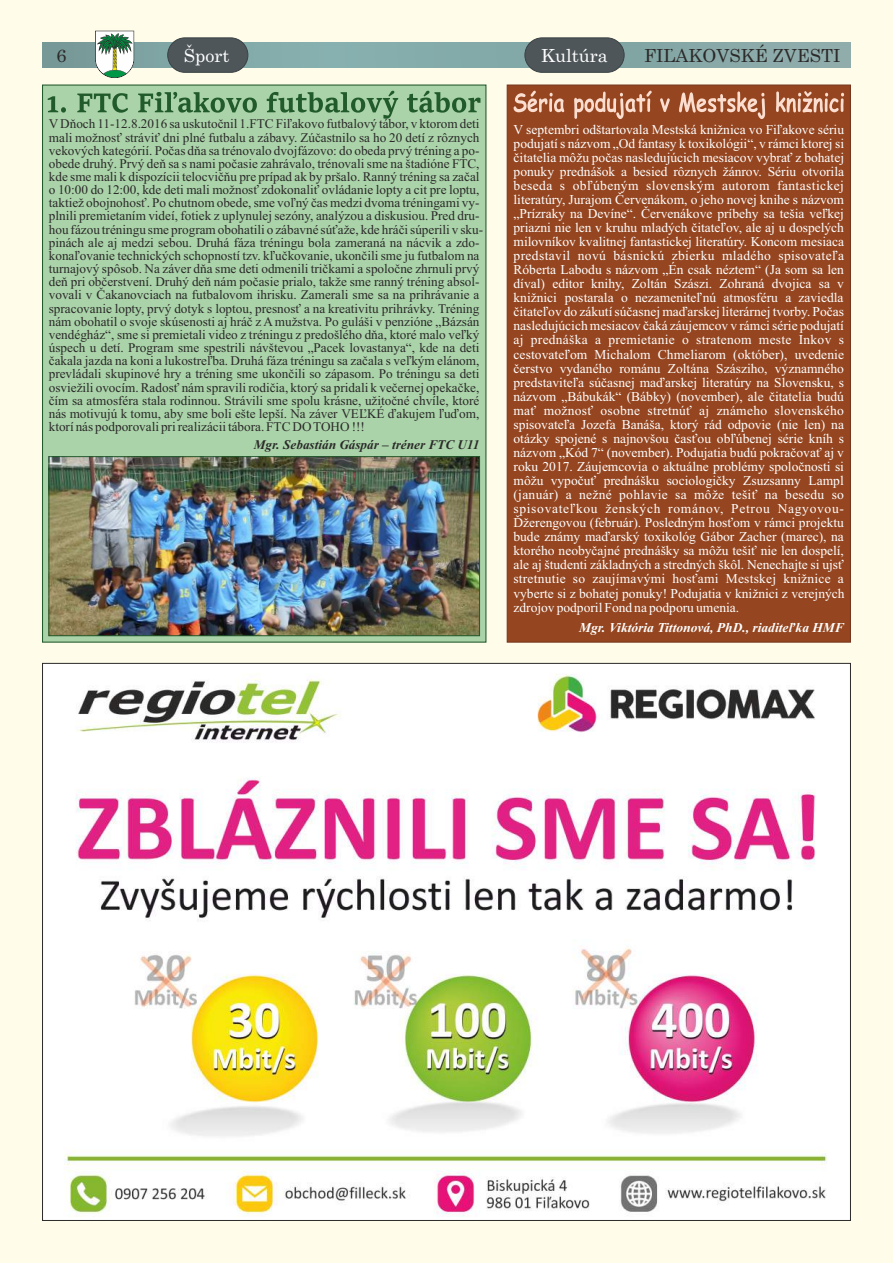
<style>
.page{position:relative;width:893px;height:1263px;background:#fffce9}
.page>*{position:absolute;margin:0;border:0;box-sizing:border-box;transform-origin:0 0}
.t1{font:18px "Century";color:#2b2a29}
.t2{font:18px "Century";color:#fefefe}
.t3{font:13.5px/14.1px "Times New Roman";color:#fefefe;text-align:justify}
.t4{font:italic 700 13.5px "Times New Roman";color:#fefefe}
.t5{font:13.2px/13.2px "Times New Roman";color:#2b2a29}
.t6{font:italic 700 13.2px "Times New Roman";color:#2b2a29}
</style>
<div class="page">
<div style="left:42px;top:85px;width:444px;height:558px;background:#aad3a9;border:1px solid #215a2b"></div>
<img style="left:43px;top:42px;width:807px;height:26px">
<svg style="left:95px;top:31px;width:39px;height:47px;background:#a9c2ad"></svg>
<div style="left:167px;top:37px;width:81px;height:36px;background:#4e565a;border:1px solid #3a4245;border-radius:17px"></div>
<img style="left:44px;top:665px;width:805px;height:554px">
<svg style="left:48px;top:91px;width:432px;height:28px"></svg>
<div style="left:507px;top:85px;width:344px;height:558px;background:#95451f;border:1px solid #76371d"></div>
<svg style="left:514px;top:91px;width:330px;height:28px"></svg>
<div style="left:524px;top:37px;width:100px;height:36px;background:#4e565a;border:1px solid #3a4245;border-radius:17px"></div>
<img style="left:51px;top:458px;width:427px;height:176px">
<div style="left:49px;top:456px;width:431px;height:180px;border:1px solid #215a2b"></div>
<h1 class="t1" style="left:57px;top:49px;width:12px">286</h1>
<h1 class="t2" style="left:184px;top:48px;width:47px">Šport</h1>
<h1 class="t1" style="left:644px;top:49px;width:198px">FIĽAKOVSKÉ ZVESTI</h1>
<h1 class="t2" style="left:541px;top:48px;width:68px">Kultúra</h1>
<p class="t5" style="left:49px;top:119px;width:436px">VDňoch 11-12.8.2016 sa uskutočnil 1.FTC Fiľakovo futbalový tábor, v ktorom deti mali možnosť stráviť dni plné futbalu a zábavy. Zúčastnilo sa ho 20 detí z rôznych vekových kategórií. Počas dňa sa trénovalo dvojfázovo: do obeda prvý tréning a po&shy;obede druhý. Prvý deň sa s nami počasie zahrávalo, trénovali sme na štadióne FTC, kde sme mali k dispozícii telocvičňu pre prípad ak by pršalo. Ranný tréning sa začal o 10:00 do 12:00, kde deti mali možnosť zdokonaliť ovládanie lopty a cit pre loptu, taktiež obojnohosť. Po chutnom obede, sme voľný čas medzi dvoma tréningami vy&shy;plnili premietaním videí, fotiek z uplynulej sezóny, analýzou a diskusiou. Pred dru&shy;hou fázou tréningu sme program obohatili o zábavné súťaže, kde hráči súperili v sku&shy;pinách ale aj medzi sebou. Druhá fáza tréningu bola zameraná na nácvik a zdo&shy;konaľovanie technických schopností tzv. kľučkovanie, ukončili sme ju futbalom na turnajový spôsob. Na záver dňa sme deti odmenili tričkami a spoločne zhrnuli prvý deň pri občerstvení. Druhý deň nám počasie prialo, takže sme ranný tréning absol&shy;vovali v Čakanovciach na futbalovom ihrisku. Zamerali sme sa na prihrávanie a spracovanie lopty, prvý dotyk s loptou, presnosť a na kreativitu prihrávky. Tréning nám obohatil o svoje skúsenosti aj hráč z Amužstva. Po guláši v penzióne „Bázsán vendégház“, sme si premietali video z tréningu z predošlého dňa, ktoré malo veľký úspech u detí. Program sme spestrili návštevou „Pacek lovastanya“, kde na deti čakala jazda na koni a lukostreľba. Druhá fáza tréningu sa začala s veľkým elánom, prevládali skupinové hry a tréning sme ukončili so zápasom. Po tréningu sa deti osviežili ovocím. Radosť nám spravili rodičia, ktorý sa pridali k večernej opekačke, čím sa atmosféra stala rodinnou. Strávili sme spolu krásne, užitočné chvíle, ktoré nás motivujú k tomu, aby sme boli ešte lepší. Na záver VEĽKÉ ďakujem ľuďom, ktorí nás podporovali pri realizácii tábora. FTC DO TOHO !!!</p>
<p class="t6" style="left:254px;top:440px;width:227px">Mgr. Sebastián Gáspár – tréner FTC U11</p>
<p class="t3" style="left:513px;top:123px;width:333px">V septembri odštartovala Mestská knižnica vo Fiľakove sériu podujatí s názvom „Od fantasy k toxikológii“, v rámci ktorej si čitatelia môžu počas nasledujúcich mesiacov vybrať z bohatej ponuky prednášok a besied rôznych žánrov. Sériu otvorila beseda s obľúbeným slovenským autorom fantastickej literatúry, Jurajom Červenákom, o jeho novej knihe s názvom „Prízraky na Devíne“. Červenákove príbehy sa tešia veľkej priazni nie len v kruhu mladých čitateľov, ale aj u dospelých milovníkov kvalitnej fantastickej literatúry. Koncom mesiaca predstavil novú básnickú zbierku mladého spisovateľa Róberta Labodu s názvom „Én csak néztem“ (Ja som sa len díval) editor knihy, Zoltán Szászi. Zohraná dvojica sa v knižnici postarala o nezameniteľnú atmosféru a zaviedla čitateľov do zákutí súčasnej maďarskej literárnej tvorby. Počas nasledujúcich mesiacov čaká záujemcov v rámci série podujatí aj prednáška a premietanie o stratenom meste Inkov s cestovateľom Michalom Chmeliarom (október), uvedenie čerstvo vydaného románu Zoltána Szásziho, významného predstaviteľa súčasnej maďarskej literatúry na Slovensku, s názvom „Bábukák“ (Bábky) (november), ale čitatelia budú mať možnosť osobne stretnúť aj známeho slovenského spisovateľa Jozefa Banáša, ktorý rád odpovie (nie len) na otázky spojené s najnovšou časťou obľúbenej série kníh s názvom „Kód 7“ (november). Podujatia budú pokračovať aj v roku 2017. Záujemcovia o aktuálne problémy spoločnosti si môžu vypočuť prednášku sociologičky Zsuzsanny Lampl (január) a nežné pohlavie sa môže tešiť na besedu so spisovateľkou ženských románov, Petrou Nagyovou-Ďžerengovou (február). Posledným hosťom v rámci projektu bude známy maďarský toxikológ Gábor Zacher (marec), na ktorého neobyčajné prednášky sa môžu tešiť nie len dospelí, ale aj študenti základných a stredných škôl. Nenechajte si ujsť stretnutie so zaujímavými hosťami Mestskej knižnice a vyberte si z bohatej ponuky! Podujatia v knižnici z verejných zdrojov podporil Fond na podporu umenia.</p>
<p class="t4" style="left:579px;top:623px;width:266px">Mgr. Viktória Tittonová, PhD., riaditeľka HMF</p>
</div>
